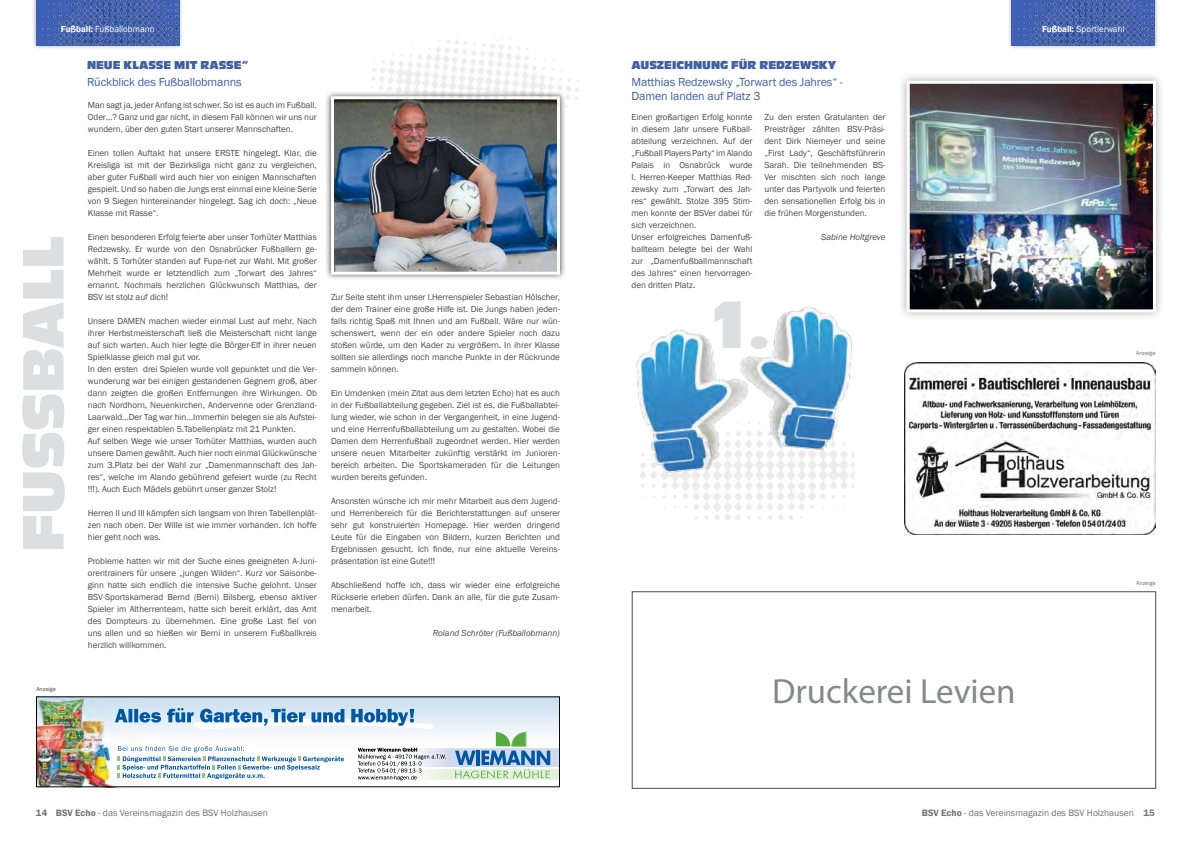
<style>
.page{position:relative;width:1191px;height:842px;background:#fff}
.page>*{position:absolute;margin:0;border:0;box-sizing:border-box;transform-origin:0 0}
.t1{font:69.8px "Antique Olive T Compact";color:#dddedf}
.t2{font:60.8px "Antique Olive T Compact";color:#dddedf}
.t3{font:35px "Myriad Pro";color:#87888a}
.t4{font:12px/14.4px "Franklin Gothic";letter-spacing:-.01em;color:#405fa5}
.t5{font:12px "Antique Olive T Compact";color:#405fa5}
.t6{font:9.5px "Franklin Gothic";color:#707172}
.t7{font:9px/12px "Franklin Gothic";letter-spacing:-.005em;color:#4b4b4d;text-align:justify}
.t8{font:italic 9px "Franklin Gothic";letter-spacing:-.005em;color:#4b4b4d}
.t9{font:9px "Franklin Gothic";color:#fff}
.t10{font:6px "Franklin Gothic";color:#707172}
.t11{font:6px "Franklin Gothic";color:#4b4b4d}
.s1{font-weight:600}
</style>
<div class="page">
<div style="left:31px;top:0;width:153px;height:50px;background:#000;opacity:.35"></div>
<img style="left:36px;top:0;width:143px;height:46px">
<img style="left:904px;top:362px;width:251px;height:172px">
<div style="left:1007px;top:0;width:152px;height:50px;background:#000;opacity:.35"></div>
<img style="left:1011px;top:0;width:144px;height:46px">
<div style="left:325px;top:90px;width:241px;height:191px;background:#000;opacity:.7"></div>
<img style="left:335px;top:100px;width:221px;height:171px">
<div style="left:331px;top:96px;width:229px;height:179px;border:3px solid #fff"></div>
<div style="left:898px;top:72px;width:266px;height:249px;background:#000;opacity:.3"></div>
<img style="left:910px;top:85px;width:242px;height:223px">
<div style="left:906px;top:81px;width:250px;height:231px;border:3px solid #fff"></div>
<img style="left:38px;top:698px;width:520px;height:87px">
<svg style="left:115px;top:708px;width:318px;height:22px"></svg>
<svg style="left:358px;top:767px;width:88px;height:13px"></svg>
<img style="left:344px;top:748px;width:214px;height:19px">
<svg style="left:118px;top:746px;width:226px;height:33px"></svg>
<img style="left:368px;top:761px;width:53px;height:5px">
<img style="left:358px;top:754px;width:87px;height:6px">
<img style="left:358px;top:748px;width:59px;height:4px">
<img style="left:343px;top:769px;width:78px;height:11px">
<img style="left:375px;top:775px;width:42px;height:5px">
<img style="left:382px;top:769px;width:39px;height:4px">
<svg style="left:455px;top:732px;width:95px;height:46px"></svg>
<img style="left:636px;top:329px;width:141px;height:192px">
<img style="left:723px;top:307px;width:131px;height:183px">
<img style="left:345px;top:37px;width:234px;height:113px">
<p class="t9" style="left:61px;top:23px;width:95px"><span class="s1">Fußball:</span> Fußballobmann</p>
<h2 class="t2" style="left:8px;top:552px;width:317px;rotate:-90deg">FUSSBALL</h2>
<h3 class="t5" style="left:87px;top:58px;width:162px">NEUE KLASSE MIT RASSE“</h3>
<h3 class="t4" style="left:87px;top:75px;width:156px">Rückblick des Fußballobmanns</h3>
<p class="t7" style="left:88px;top:99px;width:230px">Man sagt ja, jeder Anfang ist schwer. So ist es auch im Fußball.<br>Oder…? Ganz und gar nicht, in diesem Fall können wir uns nur wundern, über den guten Start unserer Mannschaften.</p>
<p class="t7" style="left:88px;top:147px;width:230px">Einen tollen Auftakt hat unsere ERSTE hingelegt. Klar, die Kreisliga ist mit der Bezirksliga nicht ganz zu vergleichen, aber guter Fußball wird auch hier von einigen Mannschaften gespielt. Und so haben die Jungs erst einmal eine kleine Serie von 9 Siegen hintereinander hingelegt. Sag ich doch: „Neue Klasse mit Rasse“.</p>
<p class="t7" style="left:88px;top:231px;width:230px">Einen besonderen Erfolg feierte aber unser Torhüter Matthias Redzewsky. Er wurde von den Osnabrücker Fußballern ge&shy;wählt. 5 Torhüter standen auf Fupa-net zur Wahl. Mit großer Mehrheit wurde er letztendlich zum „Torwart des Jahres“ ernannt. Nochmals herzlichen Glückwunsch Matthias, der BSV ist stolz auf dich!</p>
<p class="t7" style="left:88px;top:315px;width:230px;text-align:left">Unsere DAMEN machen wieder einmal Lust auf mehr. Nach ihrer Herbstmeisterschaft ließ die Meisterschaft nicht lange auf sich warten. Auch hier legte die Börger-Elf in ihrer neuen Spielklasse gleich mal gut vor.<br>In den ersten drei Spielen wurde voll gepunktet und die Ver&shy;wunderung war bei einigen gestandenen Gegnern groß, aber dann zeigten die großen Entfernungen ihre Wirkungen. Ob nach Nordhorn, Neuenkirchen, Andervenne oder Grenzland-Laarwald…Der Tag war hin…Immerhin belegen sie als Aufstei&shy;ger einen respektablen 5.Tabellenplatz mit 21 Punkten.<br>Auf selben Wege wie unser Torhüter Matthias, wurden auch unsere Damen gewählt. Auch hier noch einmal Glückwünsche zum 3.Platz bei der Wahl zur „Damenmannschaft des Jah&shy;res“, welche im Alando gebührend gefeiert wurde (zu Recht !!!). Auch Euch Mädels gebührt unser ganzer Stolz!</p>
<p class="t7" style="left:88px;top:507px;width:230px">Herren II und III kämpfen sich langsam von Ihren Tabellenplät&shy;zen nach oben. Der Wille ist wie immer vorhanden. Ich hoffe hier geht noch was.</p>
<p class="t7" style="left:88px;top:555px;width:230px">Probleme hatten wir mit der Suche eines geeigneten A-Juni&shy;orentrainers für unsere „jungen Wilden“. Kurz vor Saisonbe&shy;ginn hatte sich endlich die intensive Suche gelohnt. Unser BSV-Sportskamerad Bernd (Berni) Bilsberg, ebenso aktiver Spieler im Altherrenteam, hatte sich bereit erklärt, das Amt des Dompteurs zu übernehmen. Eine große Last fiel von uns allen und so hießen wir Berni in unserem Fußballkreis herzlich willkommen.</p>
<p class="t7" style="left:331px;top:291px;width:230px">Zur Seite steht ihm unser I.Herrenspieler Sebastian Hölscher, der dem Trainer eine große Hilfe ist. Die Jungs haben jeden&shy;falls richtig Spaß mit Ihnen und am Fußball. Wäre nur wün&shy;schenswert, wenn der ein oder andere Spieler noch dazu stoßen würde, um den Kader zu vergrößern. In ihrer Klasse sollten sie allerdings noch manche Punkte in der Rückrunde sammeln können.</p>
<p class="t7" style="left:331px;top:387px;width:230px">Ein Umdenken (mein Zitat aus dem letzten Echo) hat es auch in der Fußballabteilung gegeben. Ziel ist es, die Fußballabtei&shy;lung wieder, wie schon in der Vergangenheit, in eine Jugend&shy;und eine Herrenfußballabteilung um zu gestalten. Wobei die Damen dem Herrenfußball zugeordnet werden. Hier werden unsere neuen Mitarbeiter zukünftig verstärkt im Junioren&shy;bereich arbeiten. Die Sportskameraden für die Leitungen wurden bereits gefunden.</p>
<p class="t7" style="left:331px;top:495px;width:230px">Ansonsten wünsche ich mir mehr Mitarbeit aus dem Jugend&shy;und Herrenbereich für die Berichterstattungen auf unserer sehr gut konstruierten Homepage. Hier werden dringend Leute für die Eingaben von Bildern, kurzen Berichten und Ergebnissen gesucht. Ich finde, nur eine aktuelle Vereins&shy;präsentation ist eine Gute!!!</p>
<p class="t7" style="left:331px;top:579px;width:230px">Abschließend hoffe ich, dass wir wieder eine erfolgreiche Rückserie erleben dürfen. Dank an alle, für die gute Zusam&shy;menarbeit.</p>
<p class="t8" style="left:433px;top:627px;width:129px">Roland Schröter (Fußballobmann)</p>
<p class="t11" style="left:36px;top:685px;width:21px">Anzeige</p>
<h3 class="t5" style="left:631px;top:58px;width:206px">AUSZEICHNUNG FÜR REDZEWSKY</h3>
<h3 class="t4" style="left:631px;top:75px;width:213px">Matthias Redzewsky „Torwart des Jahres“ -<br>Damen landen auf Platz 3</h3>
<p class="t7" style="left:631px;top:111px;width:122px;text-align:left">Einen großartigen Erfolg konnte in diesem Jahr unsere Fußball&shy;abteilung verzeichnen. Auf der „Fußball Players Party“ im Alando<br>Palais in Osnabrück wurde<br>I. Herren-Keeper Matthias Red&shy;zewsky zum „Torwart des Jah&shy;res“ gewählt. Stolze 395 Stim&shy;men konnte der BSVer dabei für sich verzeichnen.<br>Unser erfolgreiches Damenfuß&shy;ballteam belegte bei der Wahl zur „Damenfußballmannschaft des Jahres“ einen hervorragen&shy;den dritten Platz.</p>
<p class="t7" style="left:764px;top:111px;width:122px">Zu den ersten Gratulanten der Preisträger zählten BSV-Präsi&shy;dent Dirk Niemeyer und seine „First Lady“, Geschäftsführerin Sarah. Die teilnehmenden BS-Ver mischten sich noch lange unter das Partyvolk und feierten den sensationellen Erfolg bis in die frühen Morgenstunden.</p>
<p class="t8" style="left:821px;top:231px;width:66px">Sabine Holtgreve</p>
<h1 class="t1" style="left:705px;top:284px;width:67px">1.</h1>
<p class="t9" style="left:1042px;top:23px;width:84px"><span class="s1">Fußball:</span> Sportlerwahl</p>
<p class="t10" style="left:1136px;top:350px;width:21px">Anzeige</p>
<h3 class="t3" style="left:772px;top:670px;width:245px">Druckerei Levien</h3>
<p class="t10" style="left:1136px;top:579px;width:21px">Anzeige</p>
<p class="t6" style="left:36px;top:807px;width:233px"><span class="s1">14 BSV Echo</span> - das Vereinsmagazin des BSV Holzhausen</p>
<p class="t6" style="left:922px;top:807px;width:234px"><span class="s1">BSV Echo</span> - das Vereinsmagazin des BSV Holzhausen <span class="s1">15</span></p>
</div>
